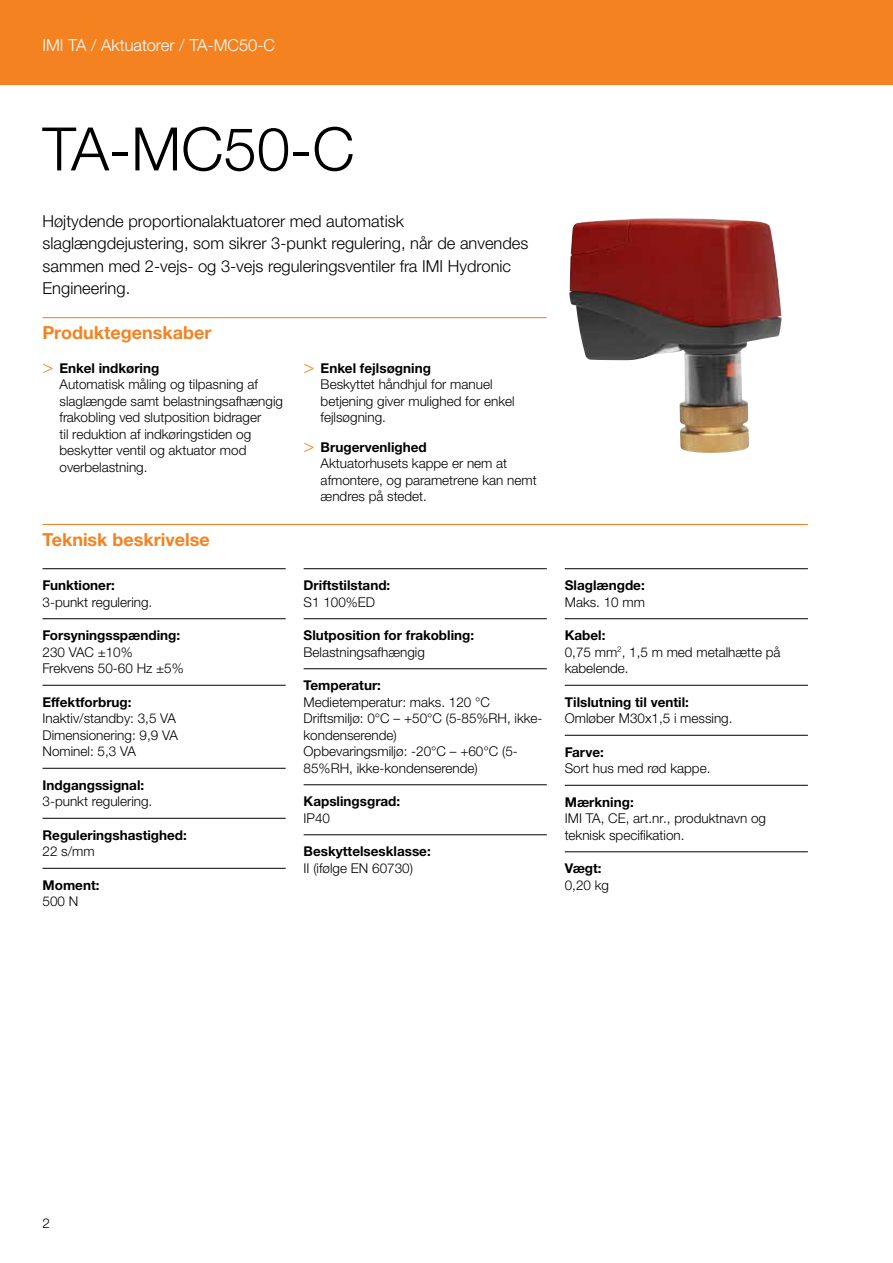
<style>
.page{position:relative;width:893px;height:1263px;background:#fff}
.page>*{position:absolute;margin:0;border:0;box-sizing:border-box;transform-origin:0 0}
.t1{font:300 60px "Helvetica Neue LTW1 G";color:#000}
.t2{font:700 18px "Helvetica Neue LTW1 G";color:#f58220}
.t3{font:300 16.5px/22.5px "Helvetica Neue LTW1 G";color:#000}
.t4{font:300 16.5px "Helvetica Neue LTW1 G";color:#fff}
.t5{font:300 13.5px/16.5px "Helvetica Neue LTW1 G";color:#000}
.t6{font:700 13.5px "Helvetica Neue LTW1 G";color:#000}
.s1{font-family:"Helvetica Neue LT Std";font-size:18px;color:#f58220}
.s2{font-weight:700}
</style>
<div class="page">
<div style="left:0;top:0;width:893px;height:85px;background:#f58220"></div>
<hr style="left:43px;top:317px;width:504px;height:1px;background:#f58220">
<hr style="left:43px;top:524px;width:765px;height:1px;background:#f58220">
<hr style="left:43px;top:568px;width:243px;height:1px;background:#000">
<hr style="left:43px;top:618px;width:243px;height:1px;background:#000">
<hr style="left:43px;top:685px;width:243px;height:1px;background:#000">
<hr style="left:43px;top:768px;width:243px;height:1px;background:#000">
<hr style="left:43px;top:818px;width:243px;height:1px;background:#000">
<hr style="left:43px;top:868px;width:243px;height:1px;background:#000">
<hr style="left:304px;top:568px;width:243px;height:1px;background:#000">
<hr style="left:304px;top:618px;width:243px;height:1px;background:#000">
<hr style="left:304px;top:668px;width:243px;height:1px;background:#000">
<hr style="left:304px;top:784px;width:243px;height:1px;background:#000">
<hr style="left:304px;top:834px;width:243px;height:1px;background:#000">
<hr style="left:565px;top:568px;width:243px;height:1px;background:#000">
<hr style="left:565px;top:618px;width:243px;height:1px;background:#000">
<hr style="left:565px;top:685px;width:243px;height:1px;background:#000">
<hr style="left:565px;top:735px;width:243px;height:1px;background:#000">
<hr style="left:565px;top:785px;width:243px;height:1px;background:#000">
<hr style="left:565px;top:851px;width:243px;height:1px;background:#000">
<img style="left:569px;top:218px;width:180px;height:235px">
<p class="t4" style="left:43px;top:35px;width:234px">IMI TA / Aktuatorer / TA-MC50-C</p>
<h1 class="t1" style="left:43px;top:112px;width:314px">TA-MC50-C</h1>
<p class="t3" style="left:43px;top:210px;width:487px">Højtydende proportionalaktuatorer med automatisk slaglængdejustering, som sikrer 3-punkt regulering, når de anvendes sammen med 2-vejs- og 3-vejs reguleringsventiler fra IMI Hydronic Engineering.</p>
<h2 class="t2" style="left:43px;top:322px;width:170px">Produktegenskaber</h2>
<p class="t5" style="left:60px;top:360px;width:225px;text-indent:-17px"><span class="s1">&gt;</span> <span class="s2">Enkel indkøring<br></span>Automatisk måling og tilpasning af slaglængde samt belastningsafhængig frakobling ved slutposition bidrager<br>til reduktion af indkøringstiden og beskytter ventil og aktuator mod overbelastning.</p>
<p class="t5" style="left:321px;top:360px;width:195px;text-indent:-17px"><span class="s1">&gt;</span> <span class="s2">Enkel fejlsøgning<br></span>Beskyttet håndhjul for manuel betjening giver mulighed for enkel fejlsøgning.</p>
<p class="t5" style="left:321px;top:439px;width:217px;text-indent:-17px"><span class="s1">&gt;</span> <span class="s2">Brugervenlighed<br></span>Aktuatorhusets kappe er nem at afmontere, og parametrene kan nemt ændres på stedet.</p>
<h2 class="t2" style="left:43px;top:529px;width:169px">Teknisk beskrivelse</h2>
<p class="t6" style="left:43px;top:577px;width:74px">Funktioner:</p>
<p class="t5" style="left:43px;top:594px;width:111px">3-punkt regulering.</p>
<p class="t6" style="left:43px;top:627px;width:139px">Forsyningsspænding:</p>
<p class="t5" style="left:43px;top:644px;width:143px">230 VAC ±10%<br>Frekvens 50-60 Hz ±5%</p>
<p class="t6" style="left:43px;top:694px;width:91px">Effektforbrug:</p>
<p class="t5" style="left:43px;top:710px;width:137px">Inaktiv/standby: 3,5 VA<br>Dimensionering: 9,9 VA<br>Nominel: 5,3 VA</p>
<p class="t6" style="left:43px;top:777px;width:103px">Indgangssignal:</p>
<p class="t5" style="left:43px;top:793px;width:111px">3-punkt regulering.</p>
<p class="t6" style="left:43px;top:827px;width:146px">Reguleringshastighed:</p>
<p class="t5" style="left:43px;top:843px;width:54px">22 s/mm</p>
<p class="t6" style="left:43px;top:877px;width:58px">Moment:</p>
<p class="t5" style="left:43px;top:893px;width:37px">500 N</p>
<p class="t6" style="left:304px;top:577px;width:88px">Driftstilstand:</p>
<p class="t5" style="left:304px;top:594px;width:73px">S1 100%ED</p>
<p class="t6" style="left:304px;top:627px;width:172px">Slutposition for frakobling:</p>
<p class="t5" style="left:304px;top:644px;width:123px">Belastningsafhængig</p>
<p class="t6" style="left:304px;top:677px;width:79px">Temperatur:</p>
<p class="t5" style="left:304px;top:694px;width:240px">Medietemperatur: maks. 120 °C<br>Driftsmiljø: 0°C – +50°C (5-85%RH, ikke&shy;kondenserende)<br>Opbevaringsmiljø: -20°C – +60°C (5-<br>85%RH, ikke-kondenserende)</p>
<p class="t6" style="left:304px;top:793px;width:98px">Kapslingsgrad:</p>
<p class="t5" style="left:304px;top:810px;width:28px">IP40</p>
<p class="t6" style="left:304px;top:843px;width:129px">Beskyttelsesklasse:</p>
<p class="t5" style="left:304px;top:860px;width:111px">II (ifølge EN 60730)</p>
<p class="t6" style="left:565px;top:577px;width:81px">Slaglængde:</p>
<p class="t5" style="left:565px;top:594px;width:82px">Maks. 10 mm</p>
<p class="t5" style="left:565px;top:627px;width:217px"><span class="s2">Kabel:<br></span>0,75 mm<sup>2</sup>, 1,5 m med metalhætte på kabelende.</p>
<p class="t6" style="left:565px;top:694px;width:126px">Tilslutning til ventil:</p>
<p class="t5" style="left:565px;top:710px;width:169px">Omløber M30x1,5 i messing.</p>
<p class="t6" style="left:565px;top:744px;width:41px">Farve:</p>
<p class="t5" style="left:565px;top:760px;width:147px">Sort hus med rød kappe.</p>
<p class="t6" style="left:565px;top:794px;width:70px">Mærkning:</p>
<p class="t5" style="left:565px;top:810px;width:203px">IMI TA, CE, art.nr., produktnavn og teknisk specifikation.</p>
<p class="t6" style="left:565px;top:860px;width:38px">Vægt:</p>
<p class="t5" style="left:565px;top:877px;width:46px">0,20 kg</p>
<p class="t5" style="left:43px;top:1215px;width:9px">2</p>
</div>
